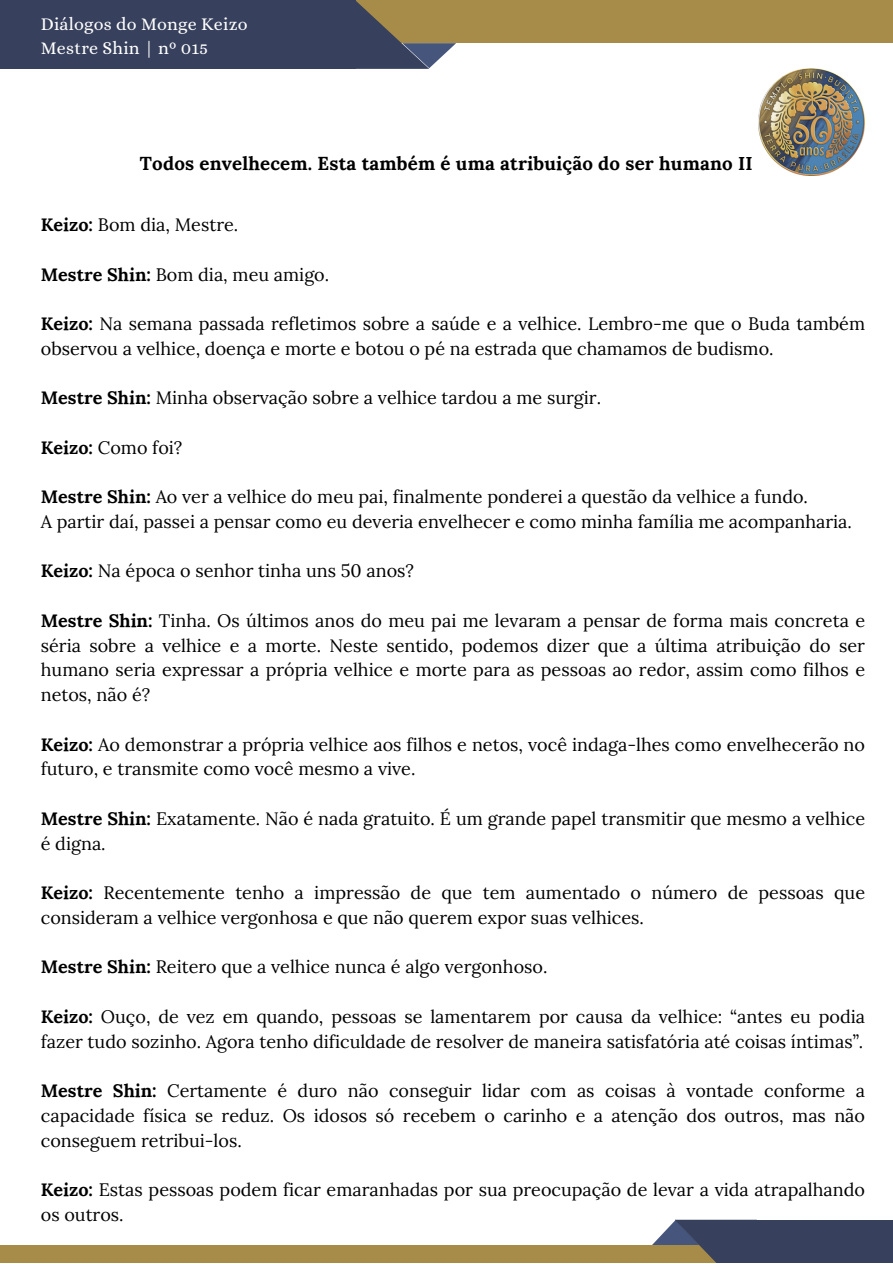
<style>
.page{position:relative;width:893px;height:1264px;background:#fff}
.page>*{position:absolute;margin:0;border:0;box-sizing:border-box;transform-origin:0 0}
.t1{font:700 18.75px "Lora";letter-spacing:.01em;color:#000}
.t2{font:18px/24.8px "Lora";color:#000}
.t3{font:18px "Alice";letter-spacing:.01em;color:#fff}
.s1{font-weight:700}
</style>
<div class="page">
<svg style="left:653px;top:1221px;width:21px;height:23px"></svg>
<div style="left:324px;top:0;width:568px;height:43px;background:#a78c49"></div>
<div style="left:0;top:1244px;width:773px;height:18px;background:#a78c49"></div>
<div style="left:747px;top:1219px;width:145px;height:43px;background:#37405c"></div>
<svg style="left:674px;top:1219px;width:82px;height:43px;fill:#37405c"></svg>
<img style="left:758px;top:69px;width:106px;height:107px">
<div style="left:0;top:0;width:356px;height:69px;background:#37405c"></div>
<svg style="left:356px;top:1px;width:100px;height:68px"></svg>
<p class="t3" style="left:41px;top:13px;width:208px">Diálogos do Monge Keizo</p>
<p class="t3" style="left:41px;top:38px;width:169px">Mestre Shin | nº 015</p>
<p class="t1" style="left:140px;top:151px;width:614px">Todos envelhecem. Esta também é uma atribuição do ser humano II</p>
<p class="t2" style="left:41px;top:212px;width:199px"><span class="s1">Keizo:</span> Bom dia, Mestre.</p>
<p class="t2" style="left:41px;top:261px;width:290px"><span class="s1">Mestre Shin:</span> Bom dia, meu amigo.</p>
<p class="t2" style="left:41px;top:311px;width:825px"><span class="s1">Keizo:</span> Na semana passada refletimos sobre a saúde e a velhice. Lembro-me que o Buda também observou a velhice, doença e morte e botou o pé na estrada que chamamos de budismo.</p>
<p class="t2" style="left:41px;top:385px;width:561px"><span class="s1">Mestre Shin:</span> Minha observação sobre a velhice tardou a me surgir.</p>
<p class="t2" style="left:41px;top:435px;width:143px"><span class="s1">Keizo:</span> Como foi?</p>
<p class="t2" style="left:41px;top:484px;width:768px"><span class="s1">Mestre Shin:</span> Ao ver a velhice do meu pai, finalmente ponderei a questão da velhice a fundo.</p>
<p class="t2" style="left:41px;top:509px;width:812px">A partir daí, passei a pensar como eu deveria envelhecer e como minha família me acompanharia.</p>
<p class="t2" style="left:41px;top:558px;width:375px"><span class="s1">Keizo:</span> Na época o senhor tinha uns 50 anos?</p>
<p class="t2" style="left:41px;top:608px;width:825px;text-align:justify"><span class="s1">Mestre Shin:</span> Tinha. Os últimos anos do meu pai me levaram a pensar de forma mais concreta e séria sobre a velhice e a morte. Neste sentido, podemos dizer que a última atribuição do ser humano seria expressar a própria velhice e morte para as pessoas ao redor, assim como filhos e netos, não é?</p>
<p class="t2" style="left:41px;top:731px;width:825px"><span class="s1">Keizo:</span> Ao demonstrar a própria velhice aos filhos e netos, você indaga-lhes como envelhecerão no futuro, e transmite como você mesmo a vive.</p>
<p class="t2" style="left:41px;top:806px;width:825px"><span class="s1">Mestre Shin:</span> Exatamente. Não é nada gratuito. É um grande papel transmitir que mesmo a velhice é digna.</p>
<p class="t2" style="left:41px;top:880px;width:825px"><span class="s1">Keizo:</span> Recentemente tenho a impressão de que tem aumentado o número de pessoas que consideram a velhice vergonhosa e que não querem expor suas velhices.</p>
<p class="t2" style="left:41px;top:954px;width:508px"><span class="s1">Mestre Shin:</span> Reitero que a velhice nunca é algo vergonhoso.</p>
<p class="t2" style="left:41px;top:1003px;width:825px"><span class="s1">Keizo:</span> Ouço, de vez em quando, pessoas se lamentarem por causa da velhice: “antes eu podia fazer tudo sozinho. Agora tenho dificuldade de resolver de maneira satisfatória até coisas íntimas”.</p>
<p class="t2" style="left:41px;top:1078px;width:825px;text-align:justify"><span class="s1">Mestre Shin:</span> Certamente é duro não conseguir lidar com as coisas à vontade conforme a capacidade física se reduz. Os idosos só recebem o carinho e a atenção dos outros, mas não conseguem retribui-los.</p>
<p class="t2" style="left:41px;top:1176px;width:825px"><span class="s1">Keizo:</span> Estas pessoas podem ficar emaranhadas por sua preocupação de levar a vida atrapalhando os outros.</p>
</div>
